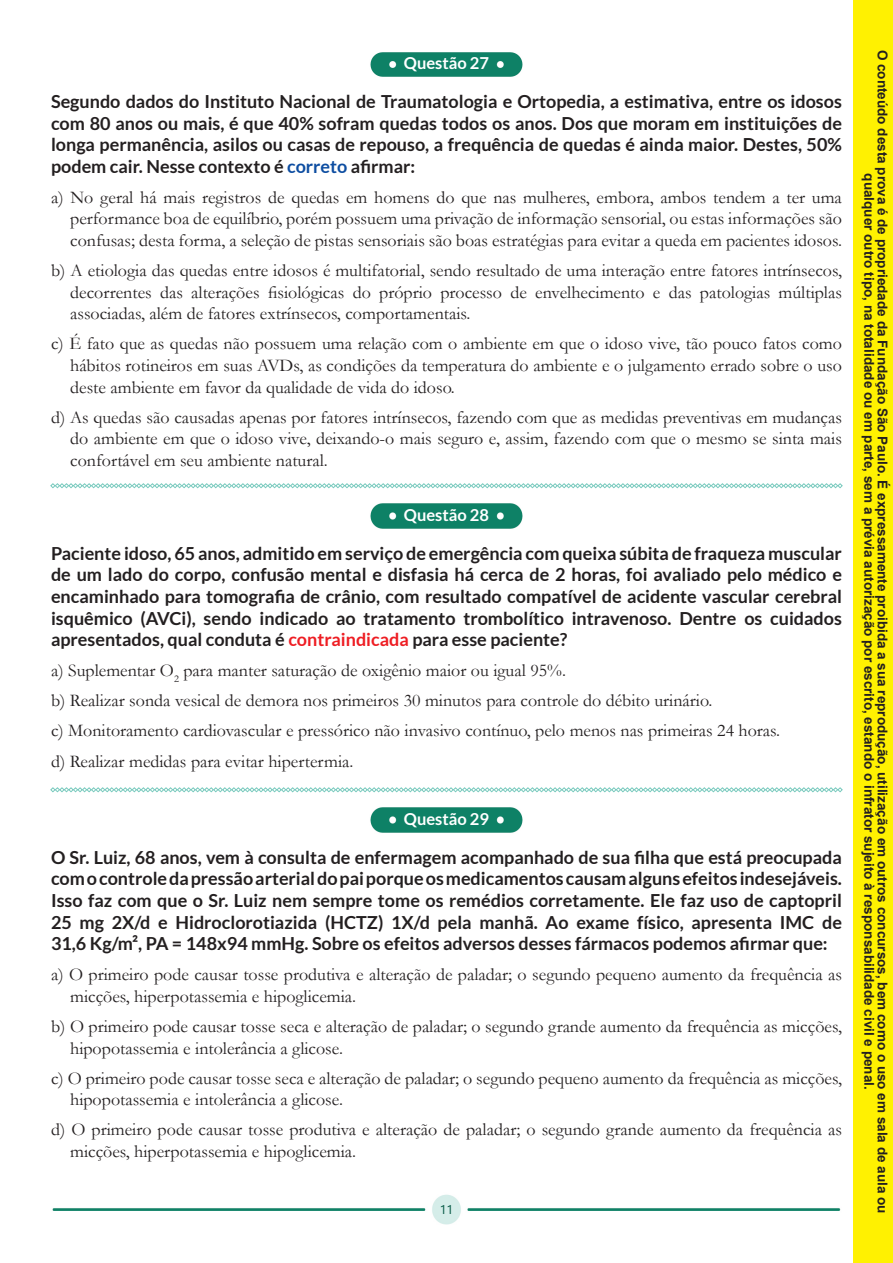
<style>
.page{position:relative;width:893px;height:1263px;background:#fff}
.page>*{position:absolute;margin:0;border:0;box-sizing:border-box;transform-origin:0 0}
.Alternativas{font:18px/21.6px "Garamond";color:#231f20;text-align:justify}
.Alternativas-2{font:700 18px/21.6px "Lato";color:#231f20;text-align:justify}
.t1{font:700 16.5px "Lato";color:#fff}
.t2{font:700 13.5px/13.5px "Arial";color:#231f20;text-align:center}
.t3{font:12.6px "Segoe UI";color:#035743}
.s1{color:#0d4da1}
.s2{color:#ee1d23}
</style>
<div class="page">
<img style="left:52px;top:1194px;width:789px;height:31px">
<img style="left:370px;top:52px;width:153px;height:25px">
<img style="left:370px;top:503px;width:153px;height:26px">
<img style="left:370px;top:807px;width:153px;height:26px">
<svg style="left:50px;top:483px;width:793px;height:5px"></svg>
<svg style="left:50px;top:787px;width:793px;height:5px"></svg>
<div style="left:853px;top:0;width:40px;height:1263px;background:#fff101"></div>
<p class="t1" style="left:404px;top:54px;width:87px">Questão 27</p>
<p class="Alternativas-2" style="left:51px;top:90px;width:792px">Segundo dados do Instituto Nacional de Traumatologia e Ortopedia, a estimativa, entre os idosos com 80 anos ou mais, é que 40% sofram quedas todos os anos. Dos que moram em instituições de longa permanência, asilos ou casas de repouso, a frequência de quedas é ainda maior. Destes, 50% podem cair. Nesse contexto é <span class="s1">correto</span> afirmar:</p>
<p class="Alternativas" style="left:70px;top:186px;width:773px;text-indent:-19px">a) No geral há mais registros de quedas em homens do que nas mulheres, embora, ambos tendem a ter uma performance boa de equilíbrio, porém possuem uma privação de informação sensorial, ou estas informações são confusas; desta forma, a seleção de pistas sensoriais são boas estratégias para evitar a queda em pacientes idosos.</p>
<p class="Alternativas" style="left:70px;top:259px;width:773px;text-indent:-19px">b) A etiologia das quedas entre idosos é multifatorial, sendo resultado de uma interação entre fatores intrínsecos, decorrentes das alterações fisiológicas do próprio processo de envelhecimento e das patologias múltiplas associadas, além de fatores extrínsecos, comportamentais.</p>
<p class="Alternativas" style="left:70px;top:333px;width:773px;text-indent:-19px">c) É fato que as quedas não possuem uma relação com o ambiente em que o idoso vive, tão pouco fatos como hábitos rotineiros em suas AVDs, as condições da temperatura do ambiente e o julgamento errado sobre o uso deste ambiente em favor da qualidade de vida do idoso.</p>
<p class="Alternativas" style="left:70px;top:406px;width:773px;text-indent:-19px">d) As quedas são causadas apenas por fatores intrínsecos, fazendo com que as medidas preventivas em mudanças do ambiente em que o idoso vive, deixando-o mais seguro e, assim, fazendo com que o mesmo se sinta mais confortável em seu ambiente natural.</p>
<p class="t1" style="left:404px;top:505px;width:87px">Questão 28</p>
<p class="Alternativas-2" style="left:51px;top:542px;width:792px">Paciente idoso, 65 anos, admitido em serviço de emergência com queixa súbita de fraqueza muscular de um lado do corpo, confusão mental e disfasia há cerca de 2 horas, foi avaliado pelo médico e encaminhado para tomografia de crânio, com resultado compatível de acidente vascular cerebral isquêmico (AVCi), sendo indicado ao tratamento trombolítico intravenoso. Dentre os cuidados apresentados, qual conduta é <span class="s2">contraindicada</span> para esse paciente?</p>
<p class="Alternativas" style="left:51px;top:659px;width:516px">a) Suplementar O<sub>2</sub> para manter saturação de oxigênio maior ou igual 95%.</p>
<p class="Alternativas" style="left:51px;top:689px;width:663px">b) Realizar sonda vesical de demora nos primeiros 30 minutos para controle do débito urinário.</p>
<p class="Alternativas" style="left:51px;top:719px;width:731px">c) Monitoramento cardiovascular e pressórico não invasivo contínuo, pelo menos nas primeiras 24 horas.</p>
<p class="Alternativas" style="left:51px;top:750px;width:304px">d) Realizar medidas para evitar hipertermia.</p>
<p class="t1" style="left:404px;top:809px;width:87px">Questão 29</p>
<p class="Alternativas-2" style="left:51px;top:846px;width:792px">O Sr. Luiz, 68 anos, vem à consulta de enfermagem acompanhado de sua filha que está preocupada com o controle da pressão arterial do pai porque os medicamentos causam alguns efeitos indesejáveis.<br>Isso faz com que o Sr. Luiz nem sempre tome os remédios corretamente. Ele faz uso de captopril 25 mg 2X/d e Hidroclorotiazida (HCTZ) 1X/d pela manhã. Ao exame físico, apresenta IMC de 31,6 Kg/m², PA = 148x94 mmHg. Sobre os efeitos adversos desses fármacos podemos afirmar que:</p>
<p class="Alternativas" style="left:70px;top:963px;width:773px;text-indent:-19px">a) O primeiro pode causar tosse produtiva e alteração de paladar; o segundo pequeno aumento da frequência as micções, hiperpotassemia e hipoglicemia.</p>
<p class="Alternativas" style="left:70px;top:1015px;width:773px;text-indent:-19px">b) O primeiro pode causar tosse seca e alteração de paladar; o segundo grande aumento da frequência as micções, hipopotassemia e intolerância a glicose.</p>
<p class="Alternativas" style="left:70px;top:1067px;width:773px;text-indent:-19px">c) O primeiro pode causar tosse seca e alteração de paladar; o segundo pequeno aumento da frequência as micções, hipopotassemia e intolerância a glicose.</p>
<p class="Alternativas" style="left:70px;top:1118px;width:773px;text-indent:-19px">d) O primeiro pode causar tosse produtiva e alteração de paladar; o segundo grande aumento da frequência as micções, hiperpotassemia e hipoglicemia.</p>
<p class="t3" style="left:440px;top:1198px;width:15px">11</p>
<p class="t2" style="left:889px;top:50px;width:1165px;rotate:90deg">O conteúdo desta prova é de propriedade da Fundação São Paulo. É expressamente proibida a sua reprodução, utilização em outros concursos, bem como o uso em sala de aula ou qualquer outro tipo, na totalidade ou em parte, sem a prévia autorização por escrito, estando o infrator sujeito à responsabilidade civil e penal.</p>
</div>
